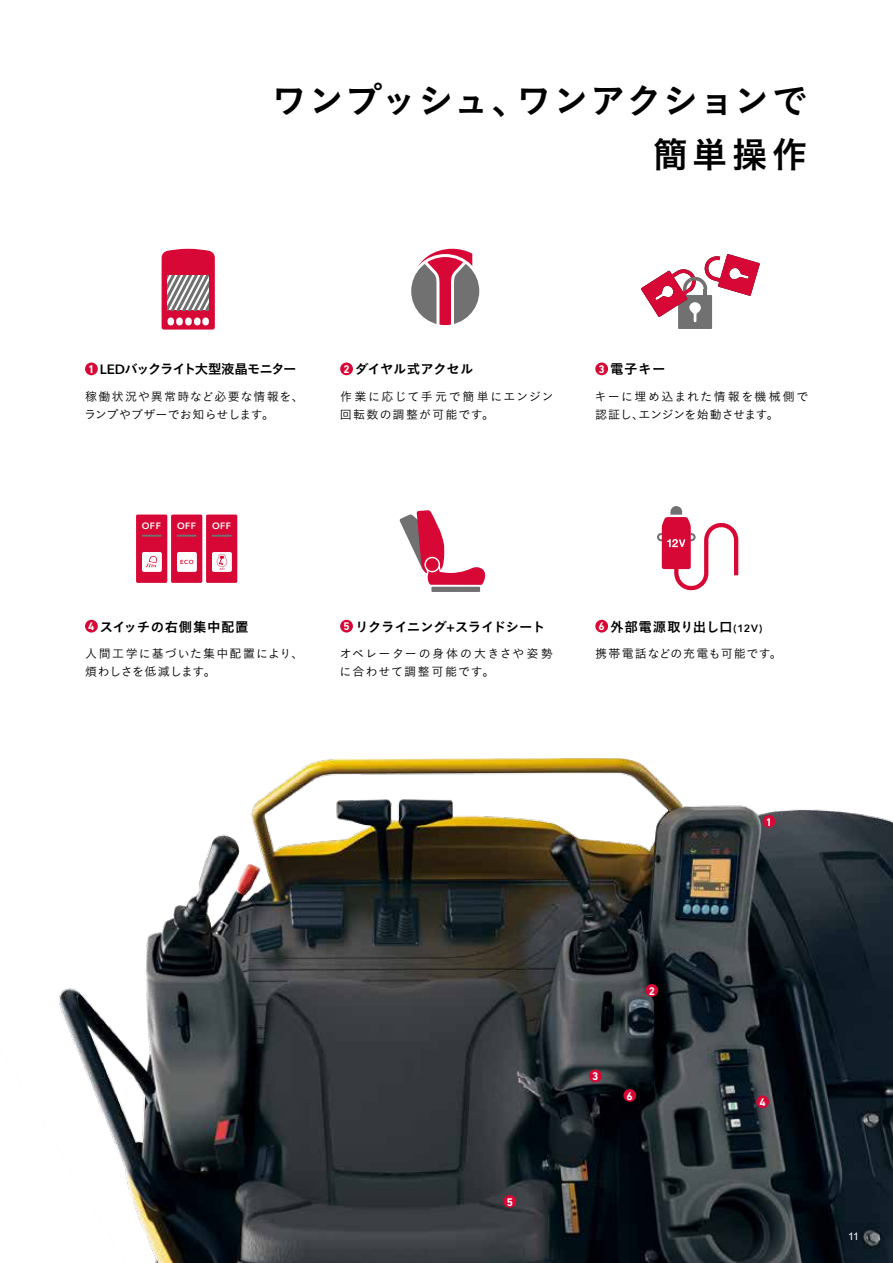
<style>
.page{position:relative;width:893px;height:1263px;background:#fff}
.page>*{position:absolute;margin:0;border:0;box-sizing:border-box;transform-origin:0 0}
.t1{font:36px/54px "Koburina Go Std W6";letter-spacing:.03em;color:#000;text-align:right}
.t2{font:13.5px "Koburina Go Std W6";letter-spacing:-.02em;color:#000}
.t3{font:13.5px "Koburina Go Std W6";letter-spacing:-.1em;color:#000}
.t4{font:13.5px "Koburina Go Std W6";letter-spacing:.025em;color:#000}
.t5{font:13.5px "Koburina Go Std W6";letter-spacing:.035em;color:#000}
.t6{font:12px/18px "Koburina Go Std W3";letter-spacing:.08em;color:#000}
.t7{font:12px/18px "Koburina Go Std W3";letter-spacing:.06em;color:#000}
.t8{font:12px/18px "Koburina Go Std W3";letter-spacing:.115em;color:#000}
.t9{font:12px/18px "Koburina Go Std W3";letter-spacing:.105em;color:#000}
.t10{font:700 11.25px "DIN Next LT Pro";color:#fff}
.t11{font:10.5px "Arial";color:#fff}
.t12{font:600 9.15px "Avenir Next";letter-spacing:.055em;color:#fff}
.t13{font:600 5.85px "Avenir Next";color:#d70835}
.s1{font-family:"Avenir Next";font-weight:600}
.s2{font-family:"Avenir Next";font-weight:600;font-size:10.5px}
</style>
<div class="page">
<img style="left:59px;top:758px;width:834px;height:505px">
<div style="left:763px;top:815px;width:12px;height:13px;background:#d70835;border-radius:50%"></div>
<div style="left:85px;top:362px;width:13px;height:13px;background:#d70835;border-radius:50%"></div>
<div style="left:85px;top:620px;width:13px;height:12px;background:#d70835;border-radius:50%"></div>
<div style="left:340px;top:620px;width:13px;height:12px;background:#d70835;border-radius:50%"></div>
<div style="left:595px;top:620px;width:13px;height:12px;background:#d70835;border-radius:50%"></div>
<div style="left:340px;top:362px;width:13px;height:13px;background:#d70835;border-radius:50%"></div>
<div style="left:595px;top:362px;width:13px;height:13px;background:#d70835;border-radius:50%"></div>
<div style="left:645px;top:984px;width:13px;height:13px;background:#d70835;border-radius:50%"></div>
<div style="left:589px;top:1069px;width:13px;height:13px;background:#d70835;border-radius:50%"></div>
<div style="left:623px;top:1089px;width:13px;height:13px;background:#d70835;border-radius:50%"></div>
<div style="left:756px;top:1095px;width:13px;height:13px;background:#d70835;border-radius:50%"></div>
<div style="left:503px;top:1195px;width:13px;height:13px;background:#d70835;border-radius:50%"></div>
<svg style="left:162px;top:249px;width:53px;height:81px;background:#ca526c"></svg>
<div style="left:136px;top:514px;width:31px;height:69px;background:#d70835;border-radius:2px"></div>
<hr style="left:142px;top:535px;width:20px;height:2px;background:#727171">
<div style="left:142px;top:552px;width:20px;height:20px;background:#fff;border-radius:2px"></div>
<div style="left:171px;top:514px;width:31px;height:69px;background:#d70835;border-radius:2px"></div>
<hr style="left:177px;top:535px;width:20px;height:2px;background:#727171">
<div style="left:177px;top:552px;width:20px;height:20px;background:#fff;border-radius:2px"></div>
<div style="left:206px;top:514px;width:31px;height:69px;background:#d70835;border-radius:2px"></div>
<hr style="left:212px;top:535px;width:20px;height:2px;background:#727171">
<div style="left:212px;top:552px;width:20px;height:20px;background:#fff;border-radius:2px"></div>
<svg style="left:145px;top:556px;width:12px;height:12px"></svg>
<svg style="left:217px;top:555px;width:10px;height:15px"></svg>
<div style="left:431px;top:587px;width:49px;height:5px;background:#727171"></div>
<svg style="left:400px;top:510px;width:86px;height:75px"></svg>
<svg style="left:657px;top:506px;width:81px;height:84px"></svg>
<svg style="left:410px;top:256px;width:71px;height:71px"></svg>
<svg style="left:414px;top:249px;width:58px;height:75px"></svg>
<div style="left:408px;top:254px;width:74px;height:74px;border:3px solid #fff;border-radius:50%"></div>
<svg style="left:641px;top:254px;width:119px;height:75px"></svg>
<h1 class="t1" style="left:271px;top:74px;width:538px">ワンプッシュ、ワンアクションで簡単操作</h1>
<p class="t3" style="left:100px;top:359px;width:198px"><span class="s1">LED</span>バックライト大型液晶モニター</p>
<p class="t7" style="left:84px;top:387px;width:221px">稼働状況や異常時など必要な情報を、ランプやブザーでお知らせします。</p>
<p class="t10" style="left:88px;top:363px;width:8px">1</p>
<p class="t12" style="left:142px;top:517px;width:21px">OFF</p>
<p class="t12" style="left:177px;top:517px;width:21px">OFF</p>
<p class="t13" style="left:180px;top:557px;width:15px">ECO</p>
<p class="t12" style="left:212px;top:517px;width:21px">OFF</p>
<p class="t2" style="left:355px;top:359px;width:120px">ダイヤル式アクセル</p>
<p class="t9" style="left:340px;top:387px;width:215px">作業に応じて手元で簡単にエンジン回転数の調整が可能です。</p>
<p class="t2" style="left:610px;top:359px;width:57px">電子キー</p>
<p class="t6" style="left:595px;top:387px;width:215px">キーに埋め込まれた情報を機械側で認証し、エンジンを始動させます。</p>
<p class="t10" style="left:343px;top:363px;width:8px">2</p>
<p class="t10" style="left:599px;top:363px;width:8px">3</p>
<p class="t2" style="left:355px;top:616px;width:192px">リクライニング<span class="s1">+</span>スライドシート</p>
<p class="t8" style="left:340px;top:644px;width:215px">オペレーターの身体の大きさや姿勢に合わせて調整可能です。</p>
<p class="t5" style="left:100px;top:616px;width:150px">スイッチの右側集中配置</p>
<p class="t6" style="left:85px;top:644px;width:220px">人間工学に基づいた集中配置により、煩わしさを低減します。</p>
<p class="t4" style="left:610px;top:616px;width:154px">外部電源取り出し口<span class="s2">(12V)</span></p>
<p class="t7" style="left:595px;top:644px;width:188px">携帯電話などの充電も可能です。</p>
<p class="t10" style="left:88px;top:620px;width:8px">4</p>
<p class="t10" style="left:343px;top:620px;width:8px">5</p>
<p class="t10" style="left:599px;top:620px;width:8px">6</p>
<p class="t10" style="left:766px;top:815px;width:8px">1</p>
<p class="t10" style="left:507px;top:1195px;width:8px">5</p>
<p class="t10" style="left:649px;top:984px;width:8px">2</p>
<p class="t10" style="left:592px;top:1070px;width:8px">3</p>
<p class="t10" style="left:627px;top:1089px;width:8px">6</p>
<p class="t10" style="left:759px;top:1095px;width:8px">4</p>
<p class="t11" style="left:848px;top:1230px;width:12px">11</p>
</div>
